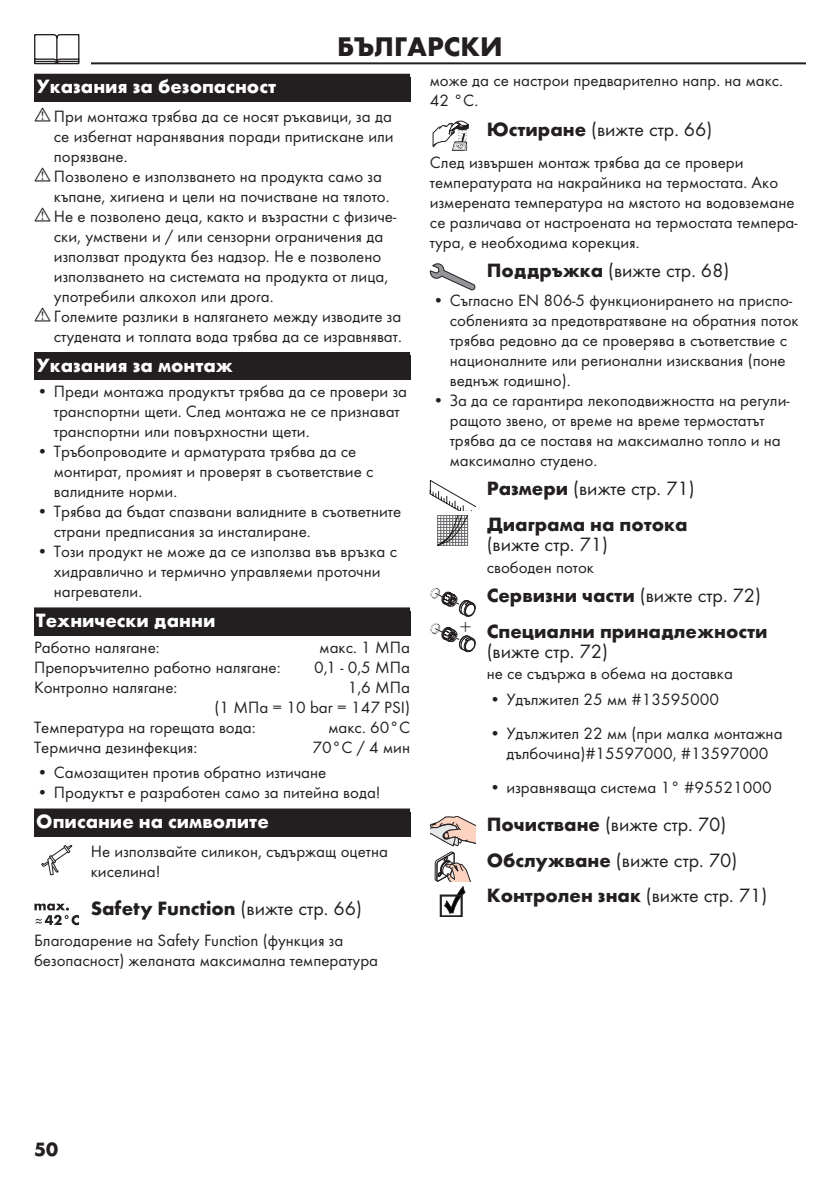
<style>
.page{position:relative;width:840px;height:1191px;background:#fff}
.page>*{position:absolute;margin:0;border:0;box-sizing:border-box;transform-origin:0 0}
.t1{font:700 28px "Futura TOT";color:#231f20}
.t2{font:300 21.2px "Futura TOT";color:#231f20}
.t3{font:20px/35.4px "Futura TOT Boo";color:#231f20}
.t4{font:700 20px/35.4px "Futura TOT";color:#231f20}
.t5{font:700 20px "Futura TOT";color:#fff}
.t6{font:17px/20px "Futura TOT Boo";color:#231f20}
.s1{font-family:"Futura TOT Boo";font-weight:400}
.s2{font-family:"Futura TOT";font-weight:700}
</style>
<div class="page">
<hr style="left:34px;top:62px;width:771px;height:2px;background:#231f20">
<div style="left:23px;top:34px;width:68px;height:34px;background:#fff"></div>
<svg style="left:34px;top:34px;width:45px;height:30px"></svg>
<div style="left:34px;top:74px;width:376px;height:28px;background:#231f20"></div>
<div style="left:34px;top:352px;width:376px;height:28px;background:#231f20"></div>
<div style="left:34px;top:607px;width:376px;height:28px;background:#231f20"></div>
<div style="left:34px;top:808px;width:376px;height:28px;background:#231f20"></div>
<svg style="left:41px;top:845px;width:32px;height:30px"></svg>
<svg style="left:34px;top:903px;width:45px;height:22px"></svg>
<svg style="left:432px;top:121px;width:36px;height:30px"></svg>
<svg style="left:429px;top:263px;width:46px;height:27px"></svg>
<svg style="left:429px;top:480px;width:46px;height:65px"></svg>
<svg style="left:430px;top:587px;width:45px;height:65px"></svg>
<svg style="left:430px;top:816px;width:45px;height:101px"></svg>
<h1 class="t1" style="left:337px;top:29px;width:167px">БЪЛГАРСКИ</h1>
<p class="t5" style="left:36px;top:74px;width:241px">Указания за безопасност</p>
<p class="t6" style="left:54px;top:106px;width:349px">При монтажа трябва да се носят ръкавици, за да се избегнат наранявания поради притискане или порязване.<br>Позволено е използването на продукта само за къпане, хигиена и цели на почистване на тялото.<br>Не е позволено деца, както и възрастни с физиче&shy;ски, умствени и / или сензорни ограничения да използват продукта без надзор. Не е позволено използването на системата на продукта от лица, употребили алкохол или дрога.<br>Големите разлики в налягането между изводите за студената и топлата вода трябва да се изравняват.</p>
<p class="t5" style="left:36px;top:352px;width:198px">Указания за монтаж</p>
<p class="t6" style="left:54px;top:381px;width:354px;text-indent:-17px">• Преди монтажа продуктът трябва да се провери за транспортни щети. След монтажа не се признават транспортни или повърхностни щети.</p>
<p class="t6" style="left:54px;top:441px;width:321px;text-indent:-17px">• Тръбопроводите и арматурата трябва да се монтират, промият и проверят в съответствие с валидните норми.</p>
<p class="t6" style="left:54px;top:501px;width:348px;text-indent:-17px">• Трябва да бъдат спазвани валидните в съответните страни предписания за инсталиране.</p>
<p class="t6" style="left:54px;top:541px;width:344px;text-indent:-17px">• Този продукт не може да се използва във връзка с хидравлично и термично управляеми проточни нагреватели.</p>
<p class="t5" style="left:36px;top:608px;width:180px">Технически данни</p>
<p class="t6" style="left:34px;top:637px;width:127px">Работно налягане:</p>
<p class="t6" style="left:319px;top:637px;width:92px">макс. 1 МПа</p>
<p class="t6" style="left:34px;top:657px;width:248px">Препоръчително работно налягане:</p>
<p class="t6" style="left:314px;top:657px;width:97px">0,1 - 0,5 МПа</p>
<p class="t6" style="left:34px;top:677px;width:145px">Контролно налягане:</p>
<p class="t6" style="left:347px;top:677px;width:64px">1,6 МПа</p>
<p class="t6" style="left:214px;top:697px;width:197px">(1 МПа = 10 bar = 147 PSI)</p>
<p class="t6" style="left:34px;top:717px;width:223px">Температура на горещата вода:</p>
<p class="t6" style="left:328px;top:717px;width:83px">макс. 60°C</p>
<p class="t6" style="left:34px;top:737px;width:165px">Термична дезинфекция:</p>
<p class="t6" style="left:312px;top:737px;width:99px">70°C / 4 мин</p>
<p class="t6" style="left:37px;top:762px;width:291px">• Самозащитен против обратно изтичане</p>
<p class="t6" style="left:37px;top:782px;width:345px">• Продуктът е разработен само за питейна вода!</p>
<p class="t5" style="left:36px;top:809px;width:234px">Описание на символите</p>
<p class="t6" style="left:91px;top:840px;width:298px">Не използвайте силикон, съдържащ оцетна киселина!</p>
<p class="t4" style="left:91px;top:890px;width:272px">Safety Function <span class="s1">(вижте стр. 66)</span></p>
<p class="t6" style="left:34px;top:930px;width:345px">Благодарение на Safety Function (функция за безопасност) желаната максимална температура</p>
<p class="t6" style="left:429px;top:71px;width:354px">може да се настрои предварително напр. на макс.<br>42 °C.</p>
<p class="t3" style="left:486px;top:112px;width:227px"><span class="s2">Юстиране</span> (вижте стр. 66)</p>
<p class="t6" style="left:429px;top:152px;width:369px">След извършен монтаж трябва да се провери температурата на накрайника на термостата. Ако измерената температура на мястото на водовземане се различава от настроената на термостата темпера&shy;тура, е необходима корекция.</p>
<p class="t3" style="left:486px;top:253px;width:244px"><span class="s2">Поддръжка</span> (вижте стр. 68)</p>
<p class="t6" style="left:449px;top:290px;width:350px;text-indent:-17px">• Съгласно EN 806-5 функционирането на приспо&shy;собленията за предотвратяване на обратния поток трябва редовно да се проверява в съответствие с националните или регионални изисквания (поне веднъж годишно).</p>
<p class="t6" style="left:449px;top:390px;width:341px;text-indent:-17px">• За да се гарантира лекоподвижността на регули&shy;ращото звено, от време на време термостатът трябва да се поставя на максимално топло и на максимално студено.</p>
<p class="t3" style="left:486px;top:471px;width:209px"><span class="s2">Размери</span> (вижте стр. 71)</p>
<p class="t4" style="left:486px;top:506px;width:202px">Диаграма на потока</p>
<p class="t3" style="left:486px;top:526px;width:123px">(вижте стр. 71)</p>
<p class="t6" style="left:486px;top:557px;width:109px">cвободен поток</p>
<p class="t4" style="left:486px;top:577px;width:282px">Сервизни части <span class="s1">(вижте стр. 72)<br></span>Специални принадлежности</p>
<p class="t3" style="left:486px;top:633px;width:123px">(вижте стр. 72)</p>
<p class="t6" style="left:486px;top:663px;width:248px">не се съдържа в обема на доставка</p>
<p class="t6" style="left:489px;top:689px;width:231px">• Удължител 25 мм #13595000</p>
<p class="t6" style="left:489px;top:723px;width:294px;text-align:center">• Удължител 22 мм (при малка монтажна дълбочина)#15597000, #13597000</p>
<p class="t6" style="left:489px;top:777px;width:283px">• изравняваща система 1° #95521000</p>
<p class="t3" style="left:486px;top:807px;width:252px"><span class="s2">Почистване</span> (вижте стр. 70)<br><span class="s2">Обслужване</span> (вижте стр. 70)</p>
<p class="t4" style="left:486px;top:877px;width:282px">Контролен знак <span class="s1">(вижте стр. 71)</span></p>
<p class="t2" style="left:459px;top:615px;width:13px">+</p>
<p class="t4" style="left:34px;top:1131px;width:25px">50</p>
</div>
